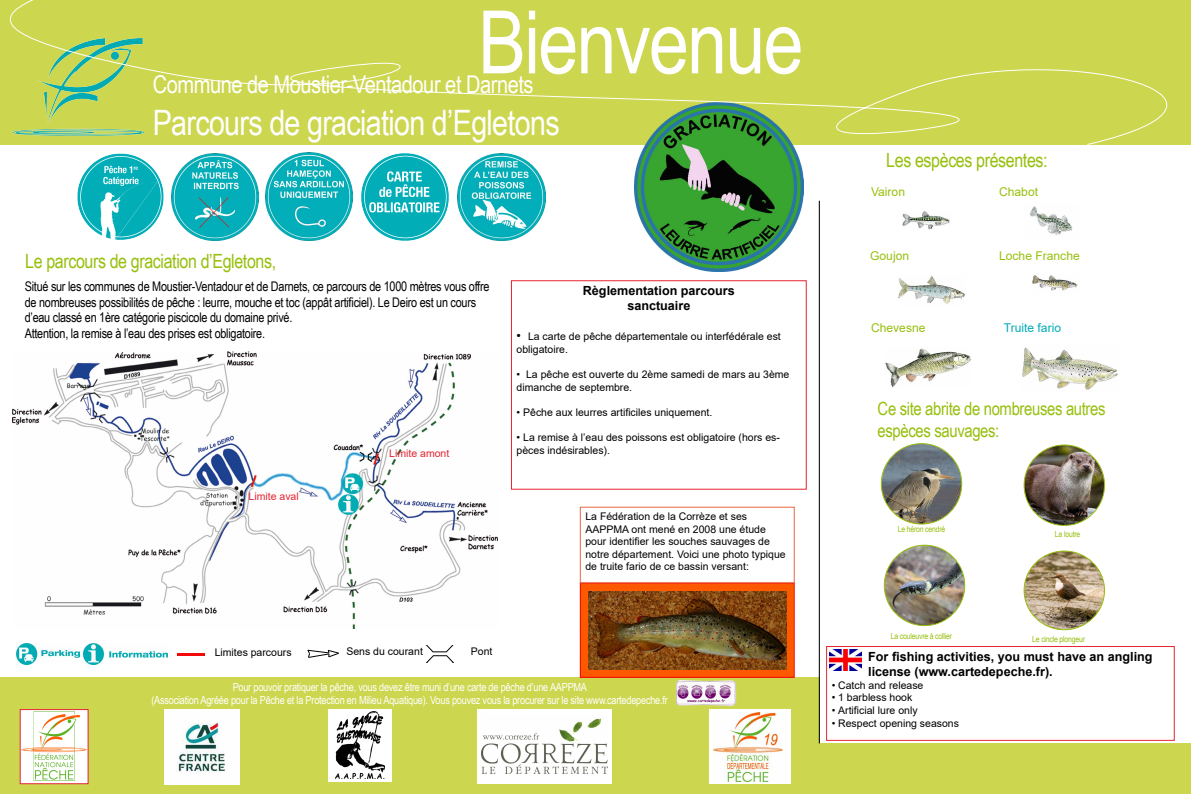
<style>
.page{position:relative;width:1191px;height:794px;background:#fff}
.page>*{position:absolute;margin:0;border:0;box-sizing:border-box;transform-origin:0 0}
.t1{font:87.61px "Arial Narrow";letter-spacing:-.02em;color:#fff}
.t2{font:35px "Arial Narrow";letter-spacing:-.02em;color:#fff}
.t3{font:24.5px "Arial Narrow";letter-spacing:-.02em;color:#fff}
.t4{font:19.56px "Arial Narrow";letter-spacing:-.02em;color:#97bf0d}
.t5{font:18.16px/21.8px "Arial Narrow";letter-spacing:-.02em;color:#97bf0d}
.t6{font:13.26px/15.9px "Arial Narrow";letter-spacing:-.02em;color:#000}
.t7{font:700 12.6px/15.1px "Arial";color:#000;text-align:center}
.t8{font:12.11px "Arial";color:#97bf0d}
.t9{font:12.11px "Arial";color:#00acb6}
.t10{font:11.16px/13.4px "Arial Narrow";letter-spacing:-.02em;color:#fff;text-align:center}
.t11{font:10.5px/12.6px "Arial";color:#000}
.t12{font:10.5px "Arial";color:#e42532}
.t13{font:8.36px "Arial Narrow";letter-spacing:-.02em;color:#97bf0d}
.s1{font-size:12.6px}
</style>
<div class="page">
<div style="left:0;top:677px;width:819px;height:117px;background:#ccd64e"></div>
<div style="left:819px;top:743px;width:372px;height:51px;background:#ccd64e"></div>
<img style="left:16px;top:643px;width:63px;height:21px">
<img style="left:84px;top:643px;width:84px;height:21px">
<hr style="left:177px;top:653px;width:28px;height:2px;background:#f20909">
<svg style="left:307px;top:649px;width:32px;height:9px"></svg>
<svg style="left:426px;top:645px;width:28px;height:18px"></svg>
<div style="left:20px;top:709px;width:68px;height:74px;background:linear-gradient(to right,#fff,#fff)"></div>
<img style="left:22px;top:711px;width:64px;height:69px">
<div style="left:20px;top:709px;width:68px;height:75px;border:1px solid #e42532"></div>
<div style="left:709px;top:709px;width:81px;height:75px;background:#fff"></div>
<img style="left:713px;top:713px;width:69px;height:69px">
<div style="left:477px;top:709px;width:135px;height:75px;background:#fff"></div>
<img style="left:481px;top:718px;width:126px;height:55px">
<img style="left:165px;top:709px;width:74px;height:75px">
<div style="left:328px;top:709px;width:64px;height:72px;background:#fff"></div>
<img style="left:336px;top:711px;width:49px;height:68px">
<img style="left:675px;top:680px;width:61px;height:26px">
<div style="left:511px;top:280px;width:295px;height:209px;border:1px solid #e42532"></div>
<div style="left:580px;top:583px;width:214px;height:94px;background:#ff5900"></div>
<img style="left:588px;top:591px;width:198px;height:78px">
<div style="left:580px;top:583px;width:214px;height:94px;border:1px solid #f20909"></div>
<div style="left:580px;top:507px;width:214px;height:76px;border:1px solid #eb6841"></div>
<img style="left:12px;top:351px;width:485px;height:278px">
<img style="left:634px;top:149px;width:169px;height:122px">
<img style="left:77px;top:153px;width:87px;height:87px">
<img style="left:361px;top:153px;width:88px;height:88px">
<img style="left:457px;top:153px;width:89px;height:88px">
<img style="left:171px;top:153px;width:87px;height:88px">
<img style="left:265px;top:153px;width:87px;height:87px">
<img style="left:884px;top:545px;width:80px;height:80px;border-radius:40px">
<div style="left:884px;top:545px;width:81px;height:81px;border:1px solid #97bf0d;border-radius:50%"></div>
<img style="left:881px;top:443px;width:80px;height:81px;border-radius:40px">
<div style="left:881px;top:443px;width:81px;height:81px;border:1px solid #97bf0d;border-radius:50%"></div>
<img style="left:1024px;top:445px;width:80px;height:80px;border-radius:40px">
<div style="left:1023px;top:444px;width:81px;height:82px;border:1px solid #97bf0d;border-radius:50%"></div>
<img style="left:1025px;top:551px;width:79px;height:78px">
<div style="left:1023px;top:551px;width:81px;height:79px;border:1px solid #97bf0d;border-radius:50%"></div>
<img style="left:903px;top:211px;width:47px;height:19px">
<img style="left:885px;top:348px;width:86px;height:39px">
<img style="left:1022px;top:347px;width:96px;height:43px">
<img style="left:898px;top:275px;width:67px;height:29px">
<img style="left:1030px;top:206px;width:43px;height:29px">
<img style="left:1032px;top:275px;width:46px;height:16px">
<div style="left:826px;top:646px;width:348px;height:94px;border:1px solid #e42532"></div>
<img style="left:829px;top:649px;width:32px;height:21px">
<svg style="left:0;top:0;width:1191px;height:149px;background:#c6d455"></svg>
<hr style="left:819px;top:201px;width:1px;height:542px;background:#000">
<h1 class="t1" style="left:478px;top:-22px;width:327px">Bienvenue</h1>
<h3 class="t3" style="left:153px;top:66px;width:382px">Commune de Moustier-Ventadour et Darnets</h3>
<h2 class="t2" style="left:153px;top:97px;width:408px">Parcours de graciation d’Egletons</h2>
<h3 class="t4" style="left:25px;top:247px;width:252px">Le parcours de graciation d’Egletons,</h3>
<p class="t6" style="left:25px;top:277px;width:466px">Situé sur les communes de Moustier-Ventadour et de Darnets, ce parcours de 1000 mètres vous offre de nombreuses possibilités de pêche : leurre, mouche et toc (appât artificiel). Le Deiro est un cours d’eau classé en 1ère catégorie piscicole du domaine privé.<br>Attention, la remise à l’eau des prises est obligatoire.</p>
<p class="t12" style="left:249px;top:489px;width:52px">Limite aval</p>
<p class="t12" style="left:389px;top:446px;width:62px">Limite amont</p>
<p class="t7" style="left:583px;top:283px;width:153px">Règlementation parcours sanctuaire</p>
<p class="t11" style="left:516px;top:330px;width:266px"><span class="s1">•</span> La carte de pêche départementale ou interfédérale est obligatoire.</p>
<p class="t11" style="left:516px;top:368px;width:274px">• La pêche est ouverte du 2ème samedi de mars au 3ème dimanche de septembre.</p>
<p class="t11" style="left:516px;top:406px;width:197px">• Pêche aux leurres artificiles uniquement.</p>
<p class="t11" style="left:516px;top:431px;width:265px">• La remise à l’eau des poissons est obligatoire (hors es&shy;pèces indésirables).</p>
<p class="t11" style="left:585px;top:510px;width:202px">La Fédération de la Corrèze et ses AAPPMA ont mené en 2008 une étude pour identifier les souches sauvages de notre département. Voici une photo typique de truite fario de ce bassin versant:</p>
<p class="t11" style="left:215px;top:646px;width:78px">Limites parcours</p>
<p class="t11" style="left:346px;top:645px;width:78px">Sens du courant</p>
<p class="t11" style="left:471px;top:645px;width:23px">Pont</p>
<p class="t10" style="left:151px;top:680px;width:518px">Pour pouvoir pratiquer la pêche, vous devez être muni d’une carte de pêche d’une AAPPMA<br>(Association Agréée pour la Pêche et la Protection en Milieu Aquatique). Vous pouvez vous la procurer sur le site www.cartedepeche.fr</p>
<h3 class="t4" style="left:886px;top:146px;width:163px">Les espèces présentes:</h3>
<p class="t8" style="left:871px;top:183px;width:36px">Vairon</p>
<p class="t8" style="left:999px;top:183px;width:40px">Chabot</p>
<p class="t8" style="left:870px;top:247px;width:40px">Goujon</p>
<p class="t8" style="left:999px;top:247px;width:82px">Loche Franche</p>
<p class="t8" style="left:871px;top:319px;width:56px">Chevesne</p>
<p class="t9" style="left:1003px;top:319px;width:59px">Truite fario</p>
<h3 class="t5" style="left:877px;top:397px;width:229px">Ce site abrite de nombreuses autres espèces sauvages:</h3>
<p class="t13" style="left:897px;top:523px;width:49px">Le héron cendré</p>
<p class="t13" style="left:890px;top:630px;width:63px">La couleuvre à collier</p>
<p class="t13" style="left:1055px;top:527px;width:27px">La loutre</p>
<p class="t13" style="left:1032px;top:633px;width:54px">Le cincle plongeur</p>
<p class="t7" style="left:868px;top:649px;width:286px;text-align:left">For fishing activities, you must have an angling license (www.cartedepeche.fr).</p>
<p class="t11" style="left:832px;top:678px;width:93px">• Catch and release</p>
<p class="t11" style="left:832px;top:691px;width:82px">• 1 barbless hook</p>
<p class="t11" style="left:832px;top:704px;width:87px">• Artificial lure only</p>
<p class="t11" style="left:832px;top:716px;width:129px">• Respect opening seasons</p>
</div>
